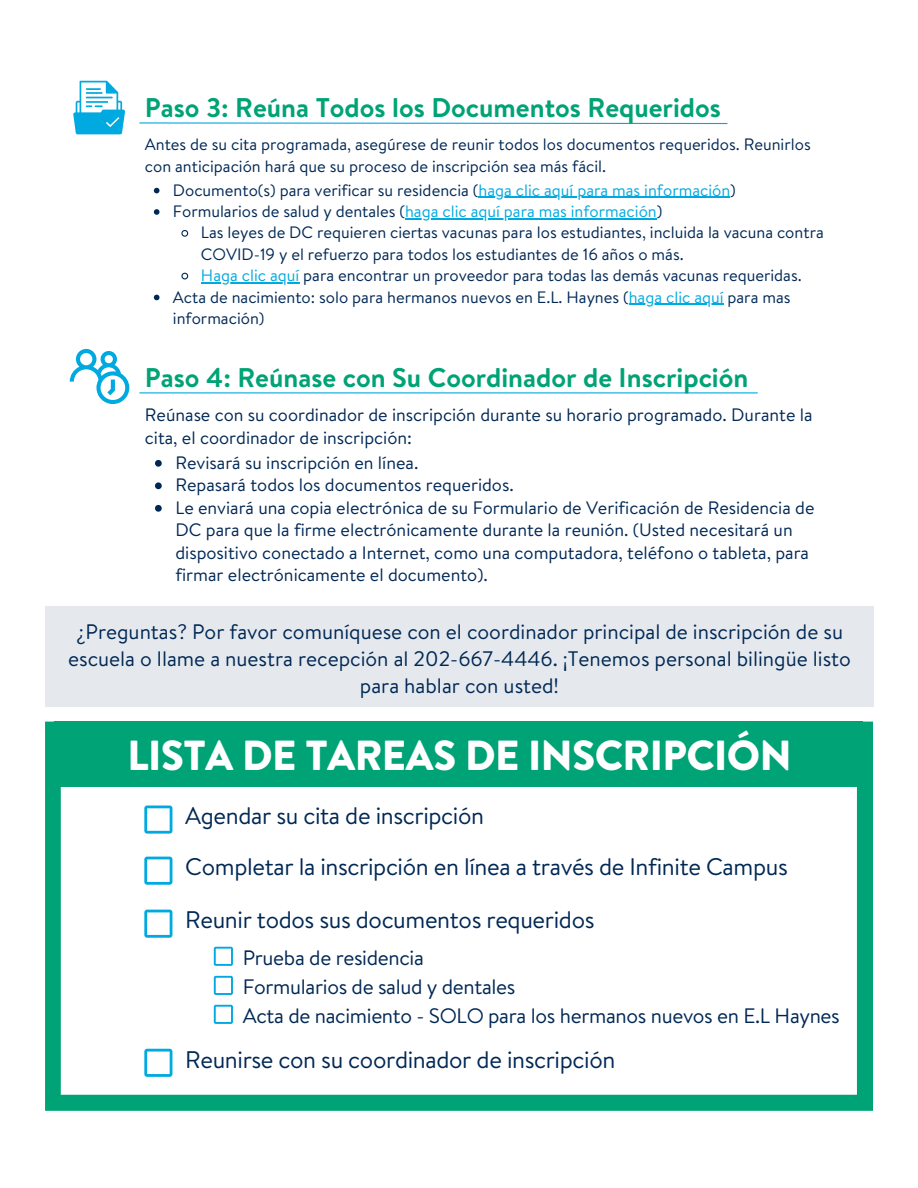
<style>
.page{position:relative;width:918px;height:1188px;background:#fff}
.page>*{position:absolute;margin:0;border:0;box-sizing:border-box;transform-origin:0 0}
.t1{font:900 42px "Brandon Text";letter-spacing:-.015em;color:#fff}
.t2{font:700 27px "Brandon Text";color:#00a376}
.t3{font:24px "Brandon Text";letter-spacing:-.015em;color:#002855}
.t4{font:21px/27px "Brandon Text";color:#002855;text-align:center}
.t5{font:20.85px "Brandon Text";letter-spacing:-.015em;color:#002855}
.t6{font:18px/22.5px "Brandon Text";color:#002855}
.t7{font:16.5px/21.3px "Brandon Text";color:#002855}
.t8{font:16.5px "Brandon Text";color:#00a9e0}
.s1{color:#00a9e0}
.s2{color:#002855}
</style>
<div class="page">
<hr style="left:140px;top:392px;width:617px;height:1px;background:#00a9e0">
<svg style="left:139px;top:122px;width:589px;height:3px"></svg>
<svg style="left:70px;top:349px;width:59px;height:55px"></svg>
<svg style="left:73px;top:81px;width:52px;height:53px"></svg>
<svg style="left:45px;top:722px;width:828px;height:389px"></svg>
<div style="left:54px;top:722px;width:809px;height:65px;background:#00a376"></div>
<svg style="left:214px;top:947px;width:19px;height:19px"></svg>
<svg style="left:214px;top:976px;width:19px;height:19px"></svg>
<svg style="left:214px;top:1005px;width:19px;height:19px"></svg>
<svg style="left:144px;top:806px;width:28px;height:28px"></svg>
<svg style="left:144px;top:857px;width:28px;height:28px"></svg>
<svg style="left:144px;top:910px;width:28px;height:28px"></svg>
<svg style="left:144px;top:1049px;width:28px;height:28px"></svg>
<svg style="left:154px;top:188px;width:5px;height:5px"></svg>
<hr style="left:479px;top:197px;width:251px;height:1px;background:#00a9e0">
<svg style="left:154px;top:209px;width:5px;height:6px"></svg>
<hr style="left:405px;top:218px;width:252px;height:1px;background:#00a9e0">
<svg style="left:181px;top:230px;width:8px;height:7px"></svg>
<svg style="left:181px;top:272px;width:8px;height:8px"></svg>
<hr style="left:201px;top:282px;width:98px;height:1px;background:#00a9e0">
<svg style="left:154px;top:295px;width:5px;height:5px"></svg>
<hr style="left:629px;top:304px;width:95px;height:1px;background:#00a9e0">
<svg style="left:155px;top:460px;width:7px;height:7px"></svg>
<svg style="left:155px;top:482px;width:7px;height:7px"></svg>
<svg style="left:155px;top:505px;width:7px;height:7px"></svg>
<div style="left:45px;top:607px;width:829px;height:100px;background:#e5e9ed"></div>
<p class="t2" style="left:145px;top:88px;width:578px">Paso 3: Reúna Todos los Documentos Requeridos</p>
<p class="t7" style="left:145px;top:133px;width:667px">Antes de su cita programada, asegúrese de reunir todos los documentos requeridos. Reunirlos con anticipación hará que su proceso de inscripción sea más fácil.</p>
<p class="t7" style="left:173px;top:179px;width:564px">Documento(s) para verificar su residencia (<span class="s1">haga clic aquí para mas información</span>)</p>
<p class="t8" style="left:173px;top:199px;width:491px"><span class="s2">Formularios de salud y dentales (</span>haga clic aquí para mas información<span class="s2">)</span></p>
<p class="t7" style="left:201px;top:222px;width:624px">Las leyes de DC requieren ciertas vacunas para los estudiantes, incluida la vacuna contra<br>COVID-19 y el refuerzo para todos los estudiantes de 16 años o más.</p>
<p class="t7" style="left:201px;top:264px;width:602px"><span class="s1">Haga clic aquí</span> para encontrar un proveedor para todas las demás vacunas requeridas.</p>
<p class="t7" style="left:173px;top:286px;width:619px">Acta de nacimiento: solo para hermanos nuevos en E.L. Haynes (<span class="s1">haga clic aquí</span> para mas información)</p>
<p class="t2" style="left:145px;top:358px;width:605px">Paso 4: Reúnase con Su Coordinador de Inscripción</p>
<p class="t6" style="left:145px;top:403px;width:669px">Reúnase con su coordinador de inscripción durante su horario programado. Durante la cita, el coordinador de inscripción:</p>
<p class="t6" style="left:175px;top:451px;width:244px">Revisará su inscripción en línea.</p>
<p class="t6" style="left:175px;top:473px;width:340px">Repasará todos los documentos requeridos.</p>
<p class="t6" style="left:175px;top:496px;width:641px">Le enviará una copia electrónica de su Formulario de Verificación de Residencia de DC para que la firme electrónicamente durante la reunión. (Usted necesitará un dispositivo conectado a Internet, como una computadora, teléfono o tableta, para firmar electrónicamente el documento).</p>
<p class="t4" style="left:68px;top:618px;width:784px">¿Preguntas? Por favor comuníquese con el coordinador principal de inscripción de su escuela o llame a nuestra recepción al 202-667-4446. ¡Tenemos personal bilingüe listo para hablar con usted!</p>
<p class="t1" style="left:127px;top:725px;width:666px">LISTA DE TAREAS DE INSCRIPCIÓN</p>
<p class="t3" style="left:185px;top:799px;width:300px">Agendar su cita de inscripción</p>
<p class="t3" style="left:185px;top:850px;width:604px">Completar la inscripción en línea a través de Infinite Campus</p>
<p class="t3" style="left:185px;top:903px;width:411px">Reunir todos sus documentos requeridos</p>
<p class="t5" style="left:243px;top:942px;width:183px">Prueba de residencia</p>
<p class="t5" style="left:243px;top:971px;width:274px">Formularios de salud y dentales</p>
<p class="t5" style="left:243px;top:1000px;width:598px">Acta de nacimiento - SOLO para los hermanos nuevos en E.L Haynes</p>
<p class="t3" style="left:185px;top:1042px;width:432px">Reunirse con su coordinador de inscripción</p>
</div>
